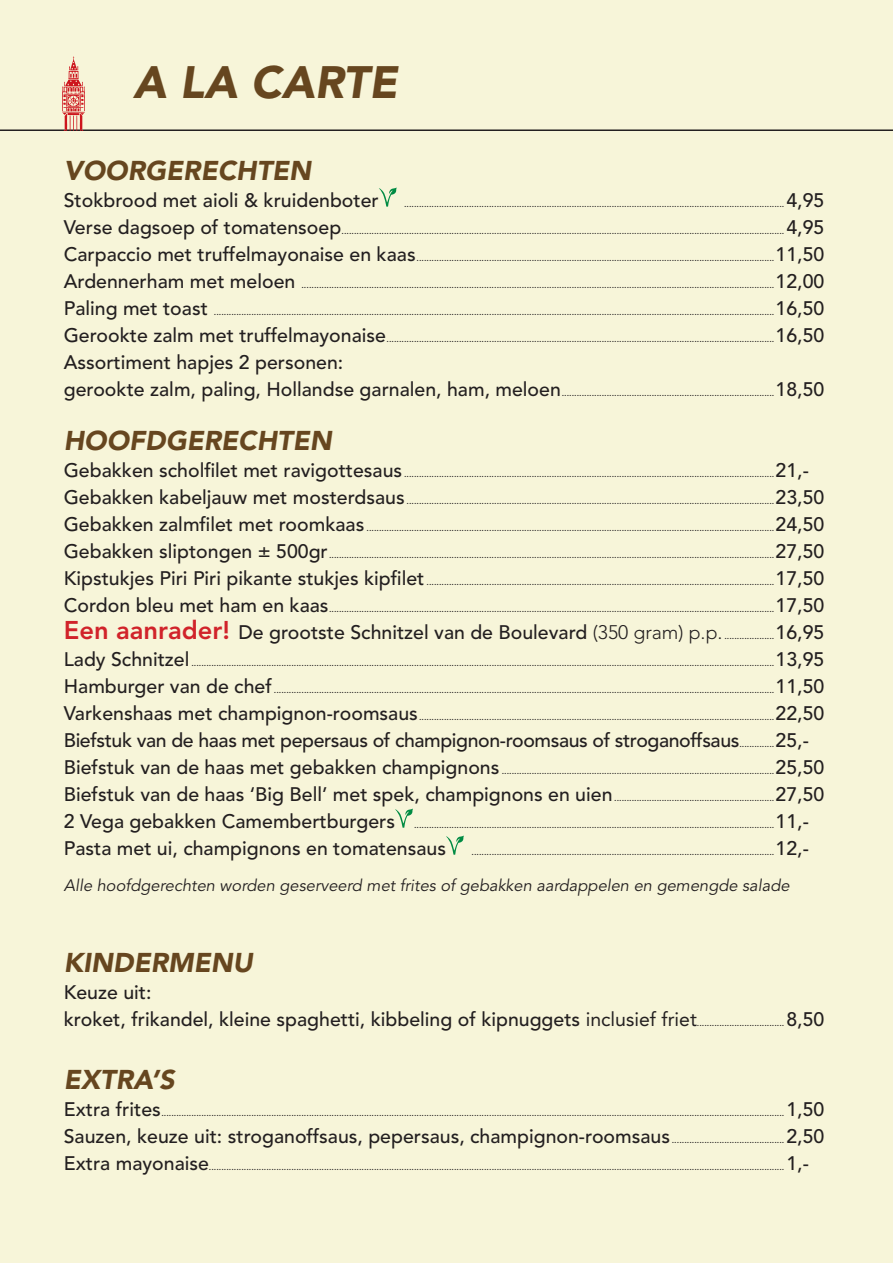
<style>
.page{position:relative;width:893px;height:1263px;background:#f7f5d9}
.page>*{position:absolute;margin:0;border:0;box-sizing:border-box;transform-origin:0 0}
.t1{font:italic 900 45px "Avenir LT Std";color:#66461f}
.t2{font:italic 900 27px "Avenir LT Std";color:#66461f}
.t3{font:500 19.5px/27px "Avenir LT Std";color:#231f20}
.t4{font:500 19.5px "Avenir LT Std";letter-spacing:-.02em;color:#231f20}
.t5{font:italic 16.5px "Avenir LT Std";color:#231f20}
.t6{font:500 9px "Avenir LT Std";color:#231f20}
.s1{font-size:19.5px}
.s2{font-weight:800;font-size:25.5px;color:#d1232a}
.s3{font-weight:300}
.s4{font-size:9px}
.s5{font-weight:400}
</style>
<div class="page">
<hr style="left:0;top:129px;width:893px;height:2px;background:#231f20">
<svg style="left:379px;top:188px;width:18px;height:19px"></svg>
<svg style="left:395px;top:809px;width:18px;height:19px"></svg>
<svg style="left:446px;top:836px;width:18px;height:19px"></svg>
<svg style="left:62px;top:56px;width:23px;height:75px"></svg>
<h1 class="t1" style="left:133px;top:55px;width:266px">A LA CARTE</h1>
<h2 class="t2" style="left:64px;top:154px;width:249px">VOORGERECHTEN</h2>
<h3 class="t3" style="left:64px;top:187px;width:317px">Stokbrood met aioli &amp; kruidenboter</h3>
<p class="t6" style="left:404px;top:199px;width:422px">........................................................................................................................................................ <span class="s1">4,95</span></p>
<p class="t6" style="left:64px;top:226px;width:762px"><span class="s1">Verse dagsoep of tomatensoep</span>................................................................................................................................................................................. <span class="s1">4,95</span></p>
<p class="t6" style="left:64px;top:253px;width:762px"><span class="s1">Carpaccio met truffelmayonaise en kaas</span>...............................................................................................................................................<span class="s1">11,50</span></p>
<p class="t6" style="left:64px;top:280px;width:762px"><span class="s1">Ardennerham met meloen</span> .............................................................................................................................................................................................<span class="s1">12,00</span></p>
<p class="t6" style="left:64px;top:307px;width:762px"><span class="s1">Paling met toast</span> ................................................................................................................................................................................................................................<span class="s1">16,50</span></p>
<p class="t6" style="left:64px;top:334px;width:762px"><span class="s1">Gerookte zalm met truffelmayonaise</span>...........................................................................................................................................................<span class="s1">16,50</span></p>
<h3 class="t3" style="left:64px;top:349px;width:281px">Assortiment hapjes 2 personen:</h3>
<p class="t6" style="left:64px;top:388px;width:762px"><span class="s1">gerookte zalm, paling, Hollandse garnalen, ham, meloen</span>.....................................................................................<span class="s1">18,50</span></p>
<h2 class="t2" style="left:64px;top:424px;width:269px">HOOFDGERECHTEN</h2>
<p class="t6" style="left:64px;top:469px;width:747px"><span class="s1">Gebakken scholfilet met ravigottesaus</span> ....................................................................................................................................................<span class="s1">21,-</span></p>
<p class="t6" style="left:64px;top:496px;width:762px"><span class="s1">Gebakken kabeljauw met mosterdsaus</span> ...................................................................................................................................................<span class="s1">23,50</span></p>
<p class="t6" style="left:64px;top:523px;width:762px"><span class="s1">Gebakken zalmfilet met roomkaas</span> ...................................................................................................................................................................<span class="s1">24,50</span></p>
<p class="t6" style="left:64px;top:550px;width:762px"><span class="s1">Gebakken sliptongen ± 500gr</span>..................................................................................................................................................................................<span class="s1">27,50</span></p>
<p class="t6" style="left:64px;top:577px;width:762px"><span class="s1">Kipstukjes Piri Piri pikante stukjes kipfilet</span> ...........................................................................................................................................<span class="s1">17,50</span></p>
<p class="t6" style="left:64px;top:604px;width:762px"><span class="s1">Cordon bleu met ham en kaas</span>..................................................................................................................................................................................<span class="s1">17,50</span></p>
<h3 class="t3" style="left:64px;top:619px;width:762px"><span class="s2">Een aanrader!</span> De grootste Schnitzel van de Boulevard <span class="s3">(350 gram) p.p.</span> <span class="s4">....................</span>16,95</h3>
<p class="t6" style="left:64px;top:658px;width:762px"><span class="s1">Lady Schnitzel</span> .........................................................................................................................................................................................................................................<span class="s1">13,95</span></p>
<p class="t6" style="left:64px;top:685px;width:762px"><span class="s1">Hamburger van de chef</span> ........................................................................................................................................................................................................<span class="s1">11,50</span></p>
<p class="t6" style="left:64px;top:712px;width:762px"><span class="s1">Varkenshaas met champignon-roomsaus</span>..............................................................................................................................................<span class="s1">22,50</span></p>
<h3 class="t4" style="left:64px;top:729px;width:747px">Biefstuk van de haas met pepersaus of champignon-roomsaus of stroganoffsaus<span class="s4">..............</span> 25,-</h3>
<p class="t6" style="left:64px;top:766px;width:762px"><span class="s1">Biefstuk van de haas met gebakken champignons</span> .............................................................................................................<span class="s1">25,50</span></p>
<p class="t6" style="left:64px;top:793px;width:762px"><span class="s1">Biefstuk van de haas ‘Big Bell’ met spek, champignons en uien</span> ................................................................<span class="s1">27,50</span></p>
<p class="t6" style="left:64px;top:820px;width:747px"><span class="s1">2 Vega gebakken Camembertburgers</span> ................................................................................................................................................<span class="s1">11,-</span></p>
<h3 class="t3" style="left:64px;top:835px;width:384px">Pasta met ui, champignons en tomatensaus</h3>
<p class="t6" style="left:472px;top:847px;width:339px">.........................................................................................................................<span class="s1">12,-</span></p>
<h3 class="t5" style="left:64px;top:876px;width:727px">Alle hoofdgerechten worden geserveerd met frites of gebakken aardappelen en gemengde salade</h3>
<h2 class="t2" style="left:64px;top:946px;width:191px">KINDERMENU</h2>
<h3 class="t3" style="left:64px;top:979px;width:762px">Keuze uit:<br>kroket, frikandel, kleine spaghetti, kibbeling of kipnuggets <span class="s5">inclusief friet</span><span class="s4">...................................</span> 8,50</h3>
<h2 class="t2" style="left:64px;top:1063px;width:112px">EXTRA’S</h2>
<p class="t6" style="left:64px;top:1108px;width:762px"><span class="s1">Extra frites</span>......................................................................................................................................................................................................................................................... <span class="s1">1,50</span></p>
<h3 class="t3" style="left:64px;top:1123px;width:762px">Sauzen, keuze uit: stroganoffsaus, pepersaus, champignon-roomsaus <span class="s4">.............................................</span> 2,50</h3>
<p class="t6" style="left:64px;top:1162px;width:747px"><span class="s1">Extra mayonaise</span>...................................................................................................................................................................................................................................... <span class="s1">1,-</span></p>
</div>
